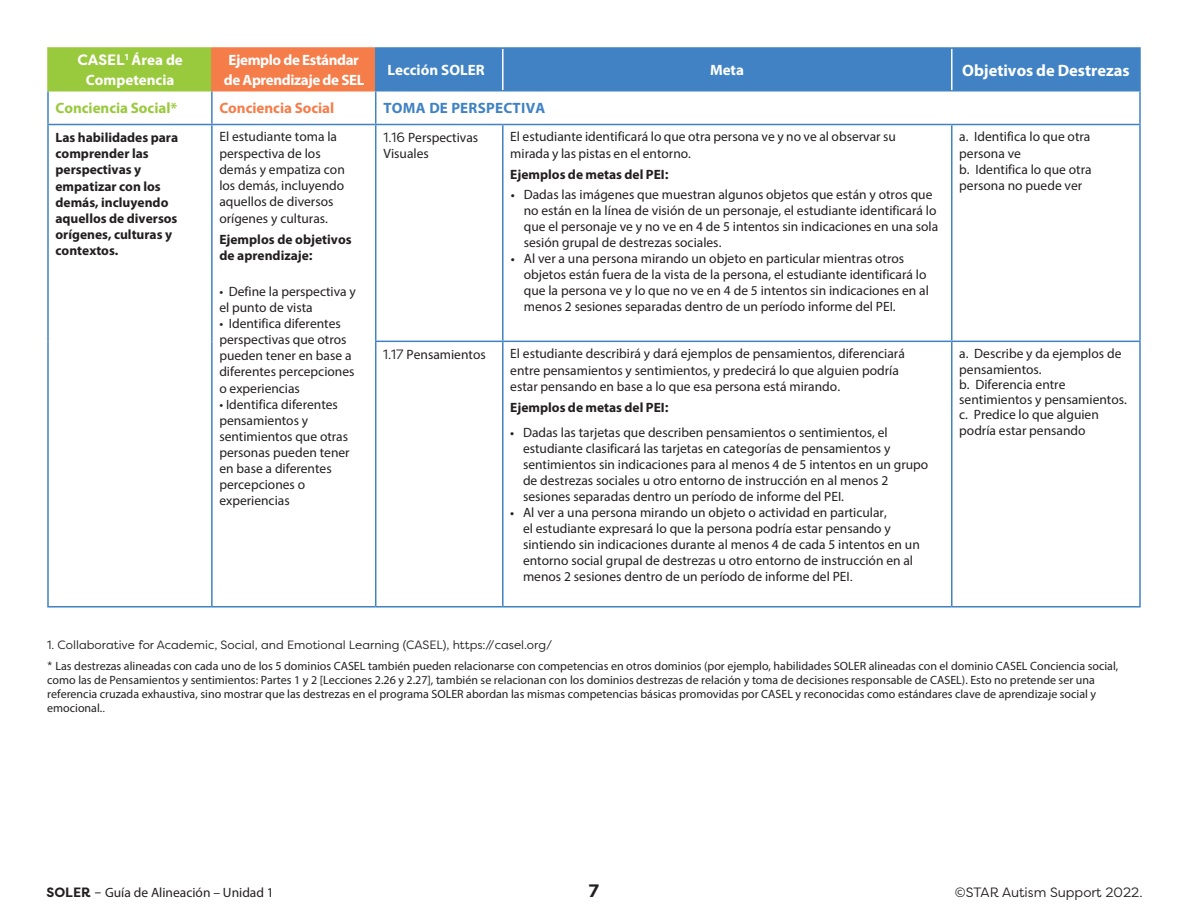
<style>
.page{position:relative;width:1188px;height:918px;background:#fff}
.page>*{position:absolute;margin:0;border:0;box-sizing:border-box;transform-origin:0 0}
.t1{font:700 18px "Filson Pro";color:#231f20}
.TH_H2_Blue_11pt{font:700 16.5px "Myriad Pro";color:#fff}
.TH_H2_Blue_11pt-2{font:700 15px/19.5px "Myriad Pro";letter-spacing:-.025em;color:#fff;text-align:center}
.TH_H2_Blue_11pt-3{font:700 15px/19.5px "Myriad Pro";color:#fff;text-align:center}
.TH_H2_Blue_11pt-4{font:700 15px "Myriad Pro";color:#99c93d}
.TH_H2_Blue_11pt-5{font:700 15px "Myriad Pro";letter-spacing:.02em;color:#4082c4}
.TH_H2_Blue_11pt-6{font:700 15px "Myriad Pro";color:#f57d4a}
.TH_H2_Blue_11pt-7{font:13.5px/16px "Myriad Pro";color:#231f20}
.TH_H2_Blue_11pt-8{font:700 13.5px/16.2px "Myriad Pro";color:#231f20}
.t2{font:13.5px "Filson Pro";color:#231f20}
.TH_H2_Blue_11pt-9{font:12px/14.2px "Myriad Pro";color:#231f20}
.s1{font-family:"Filson Pro"}
.s2{font-family:"Filson Pro";font-weight:700}
</style>
<div class="page">
<div style="left:48px;top:48px;width:164px;height:43px;background:#99c93d"></div>
<div style="left:212px;top:48px;width:164px;height:43px;background:#f57d4a"></div>
<div style="left:376px;top:49px;width:763px;height:41px;background:#4082c4"></div>
<hr style="left:47px;top:47px;width:164px;height:2px;background:#99c93d">
<hr style="left:47px;top:49px;width:2px;height:41px;background:#99c93d">
<hr style="left:47px;top:90px;width:164px;height:2px;background:#99c93d">
<hr style="left:211px;top:47px;width:164px;height:2px;background:#f57d4a">
<hr style="left:211px;top:49px;width:2px;height:41px;background:#f57d4a">
<hr style="left:211px;top:90px;width:164px;height:2px;background:#f57d4a">
<hr style="left:502px;top:49px;width:2px;height:41px;background:#fff">
<hr style="left:951px;top:49px;width:2px;height:41px;background:#fff">
<hr style="left:375px;top:47px;width:128px;height:2px;background:#4082c4">
<hr style="left:375px;top:49px;width:1px;height:41px;background:#4082c4">
<hr style="left:503px;top:47px;width:449px;height:2px;background:#4082c4">
<hr style="left:952px;top:47px;width:189px;height:2px;background:#4082c4">
<hr style="left:1139px;top:49px;width:2px;height:41px;background:#4082c4">
<hr style="left:375px;top:90px;width:128px;height:2px;background:#4082c4">
<hr style="left:503px;top:90px;width:449px;height:2px;background:#4082c4">
<hr style="left:952px;top:90px;width:189px;height:2px;background:#4082c4">
<hr style="left:47px;top:92px;width:2px;height:32px;background:#4082c4">
<hr style="left:211px;top:92px;width:2px;height:32px;background:#4082c4">
<hr style="left:375px;top:92px;width:1px;height:32px;background:#4082c4">
<hr style="left:1139px;top:92px;width:2px;height:32px;background:#4082c4">
<hr style="left:47px;top:124px;width:165px;height:1px;background:#4082c4">
<hr style="left:47px;top:125px;width:2px;height:216px;background:#4082c4">
<hr style="left:212px;top:124px;width:164px;height:1px;background:#4082c4">
<hr style="left:211px;top:125px;width:2px;height:216px;background:#4082c4">
<hr style="left:47px;top:341px;width:2px;height:265px;background:#4082c4">
<hr style="left:211px;top:341px;width:2px;height:265px;background:#4082c4">
<hr style="left:47px;top:606px;width:165px;height:2px;background:#4082c4">
<hr style="left:212px;top:606px;width:164px;height:2px;background:#4082c4">
<hr style="left:376px;top:124px;width:127px;height:1px;background:#4082c4">
<hr style="left:375px;top:125px;width:1px;height:216px;background:#4082c4">
<hr style="left:503px;top:124px;width:449px;height:1px;background:#4082c4">
<hr style="left:502px;top:125px;width:2px;height:216px;background:#4082c4">
<hr style="left:952px;top:124px;width:189px;height:1px;background:#4082c4">
<hr style="left:951px;top:125px;width:2px;height:216px;background:#4082c4">
<hr style="left:1139px;top:125px;width:2px;height:216px;background:#4082c4">
<hr style="left:375px;top:341px;width:128px;height:1px;background:#4082c4">
<hr style="left:375px;top:342px;width:1px;height:264px;background:#4082c4">
<hr style="left:503px;top:341px;width:449px;height:1px;background:#4082c4">
<hr style="left:502px;top:342px;width:2px;height:264px;background:#4082c4">
<hr style="left:952px;top:341px;width:189px;height:1px;background:#4082c4">
<hr style="left:951px;top:342px;width:2px;height:264px;background:#4082c4">
<hr style="left:1139px;top:342px;width:2px;height:264px;background:#4082c4">
<hr style="left:376px;top:606px;width:127px;height:2px;background:#4082c4">
<hr style="left:503px;top:606px;width:449px;height:2px;background:#4082c4">
<hr style="left:952px;top:606px;width:189px;height:2px;background:#4082c4">
<p class="TH_H2_Blue_11pt-3" style="left:77px;top:50px;width:107px"><span class="s1">CASEL</span><sup>1</sup> Área de<br>Competencia</p>
<p class="TH_H2_Blue_11pt-2" style="left:224px;top:50px;width:142px">Ejemplo de Estándar de Aprendizaje de SEL</p>
<p class="TH_H2_Blue_11pt-3" style="left:388px;top:60px;width:99px">Lección SOLER</p>
<p class="TH_H2_Blue_11pt-2" style="left:710px;top:60px;width:36px">Meta</p>
<p class="TH_H2_Blue_11pt" style="left:962px;top:59px;width:169px">Objetivos de Destrezas</p>
<p class="TH_H2_Blue_11pt-4" style="left:56px;top:98px;width:123px">Conciencia Social*</p>
<p class="TH_H2_Blue_11pt-6" style="left:219px;top:98px;width:116px">Conciencia Social</p>
<p class="TH_H2_Blue_11pt-5" style="left:383px;top:98px;width:164px">TOMA DE PERSPECTIVA</p>
<p class="TH_H2_Blue_11pt-8" style="left:56px;top:129px;width:124px">Las habilidades para comprender las perspectivas y empatizar con los demás, incluyendo aquellos de diversos orígenes, culturas y contextos.</p>
<p class="TH_H2_Blue_11pt-7" style="left:219px;top:129px;width:127px">El estudiante toma la perspectiva de los demás y empatiza con los demás, incluyendo aquellos de diversos orígenes y culturas.</p>
<p class="TH_H2_Blue_11pt-7" style="left:384px;top:129px;width:96px"><span class="s1">1.16</span> Perspectivas<br>Visuales</p>
<p class="TH_H2_Blue_11pt-7" style="left:510px;top:128px;width:387px;line-height:16.8px">El estudiante identificará lo que otra persona ve y no ve al observar su mirada y las pistas en el entorno.</p>
<p class="TH_H2_Blue_11pt-8" style="left:510px;top:166px;width:160px">Ejemplos de metas del PEI<span class="s1">:</span></p>
<p class="TH_H2_Blue_11pt-7" style="left:524px;top:186px;width:416px;text-indent:-14px"><span class="s1">•</span> Dadas las imágenes que muestran algunos objetos que están y otros que no están en la línea de visión de un personaje, el estudiante identificará lo que el personaje ve y no ve en 4 de 5 intentos sin indicaciones en una sola sesión grupal de destrezas sociales.</p>
<p class="TH_H2_Blue_11pt-7" style="left:524px;top:250px;width:407px;text-indent:-14px"><span class="s1">•</span> Al ver a una persona mirando un objeto en particular mientras otros objetos están fuera de la vista de la persona, el estudiante identificará lo que la persona ve y lo que no ve en 4 de 5 intentos sin indicaciones en al menos 2 sesiones separadas dentro de un período informe del PEI.</p>
<p class="TH_H2_Blue_11pt-7" style="left:959px;top:129px;width:134px">a. Identifica lo que otra persona ve<br>b. Identifica lo que otra persona no puede ver</p>
<p class="TH_H2_Blue_11pt-8" style="left:219px;top:231px;width:134px">Ejemplos de objetivos de aprendizaje<span class="s1">:</span></p>
<p class="TH_H2_Blue_11pt-7" style="left:219px;top:284px;width:138px">• Define la perspectiva y el punto de vista</p>
<p class="TH_H2_Blue_11pt-7" style="left:219px;top:316px;width:137px">• Identifica diferentes perspectivas que otros pueden tener en base a diferentes percepciones o experiencias</p>
<p class="TH_H2_Blue_11pt-7" style="left:219px;top:396px;width:132px">• Identifica diferentes pensamientos y sentimientos que otras personas pueden tener en base a diferentes percepciones o experiencias</p>
<p class="TH_H2_Blue_11pt-7" style="left:383px;top:346px;width:104px"><span class="s1">1.17</span> Pensamientos</p>
<p class="TH_H2_Blue_11pt-7" style="left:510px;top:345px;width:396px;line-height:16.5px">El estudiante describirá y dará ejemplos de pensamientos, diferenciará entre pensamientos y sentimientos, y predecirá lo que alguien podría estar pensando en base a lo que esa persona está mirando.</p>
<p class="TH_H2_Blue_11pt-8" style="left:510px;top:399px;width:160px">Ejemplos de metas del PEI<span class="s1">:</span></p>
<p class="TH_H2_Blue_11pt-7" style="left:523px;top:424px;width:407px;text-indent:-14px"><span class="s1">•</span> Dadas las tarjetas que describen pensamientos o sentimientos, el estudiante clasificará las tarjetas en categorías de pensamientos y sentimientos sin indicaciones para al menos 4 de 5 intentos en un grupo de destrezas sociales u otro entorno de instrucción en al menos 2 sesiones separadas dentro un período de informe del PEI.</p>
<p class="TH_H2_Blue_11pt-7" style="left:523px;top:504px;width:398px;text-indent:-14px"><span class="s1">•</span> Al ver a una persona mirando un objeto o actividad en particular,<br>el estudiante expresará lo que la persona podría estar pensando y sintiendo sin indicaciones durante al menos 4 de cada 5 intentos en un entorno social grupal de destrezas u otro entorno de instrucción en al menos 2 sesiones dentro de un período de informe del PEI<span class="s1">.</span></p>
<p class="TH_H2_Blue_11pt-7" style="left:959px;top:346px;width:169px;line-height:15.3px">a. Describe y da ejemplos de pensamientos.<br>b. Diferencia entre sentimientos y pensamientos. c. Predice lo que alguien podría estar pensando</p>
<p class="TH_H2_Blue_11pt-9" style="left:47px;top:634px;width:1073px;line-height:21.1px"><span class="s1">1. Collaborative for Academic, Social, and Emotional Learning (CASEL), https://casel.org/<br>*</span> Las destrezas alineadas con cada uno de los 5 dominios CASEL también pueden relacionarse con competencias en otros dominios (por ejemplo, habilidades SOLER alineadas con el dominio CASEL Conciencia social,</p>
<p class="TH_H2_Blue_11pt-9" style="left:47px;top:672px;width:1050px;text-align:justify">como las de Pensamientos y sentimientos: Partes 1 y 2 [Lecciones 2.26 y 2.27], también se relacionan con los dominios destrezas de relación y toma de decisiones responsable de CASEL). Esto no pretende ser una referencia cruzada exhaustiva, sino mostrar que las destrezas en el programa SOLER abordan las mismas competencias básicas promovidas por CASEL y reconocidas como estándares clave de aprendizaje social y emocional.<span class="s1">.</span></p>
<p class="TH_H2_Blue_11pt-7" style="left:46px;top:885px;width:229px"><span class="s2">SOLER</span> <span class="s1">–</span> Guía de Alineación – Unidad 1</p>
<h1 class="t1" style="left:589px;top:880px;width:12px">7</h1>
<p class="t2" style="left:955px;top:883px;width:189px">©STAR Autism Support 2022.</p>
</div>
